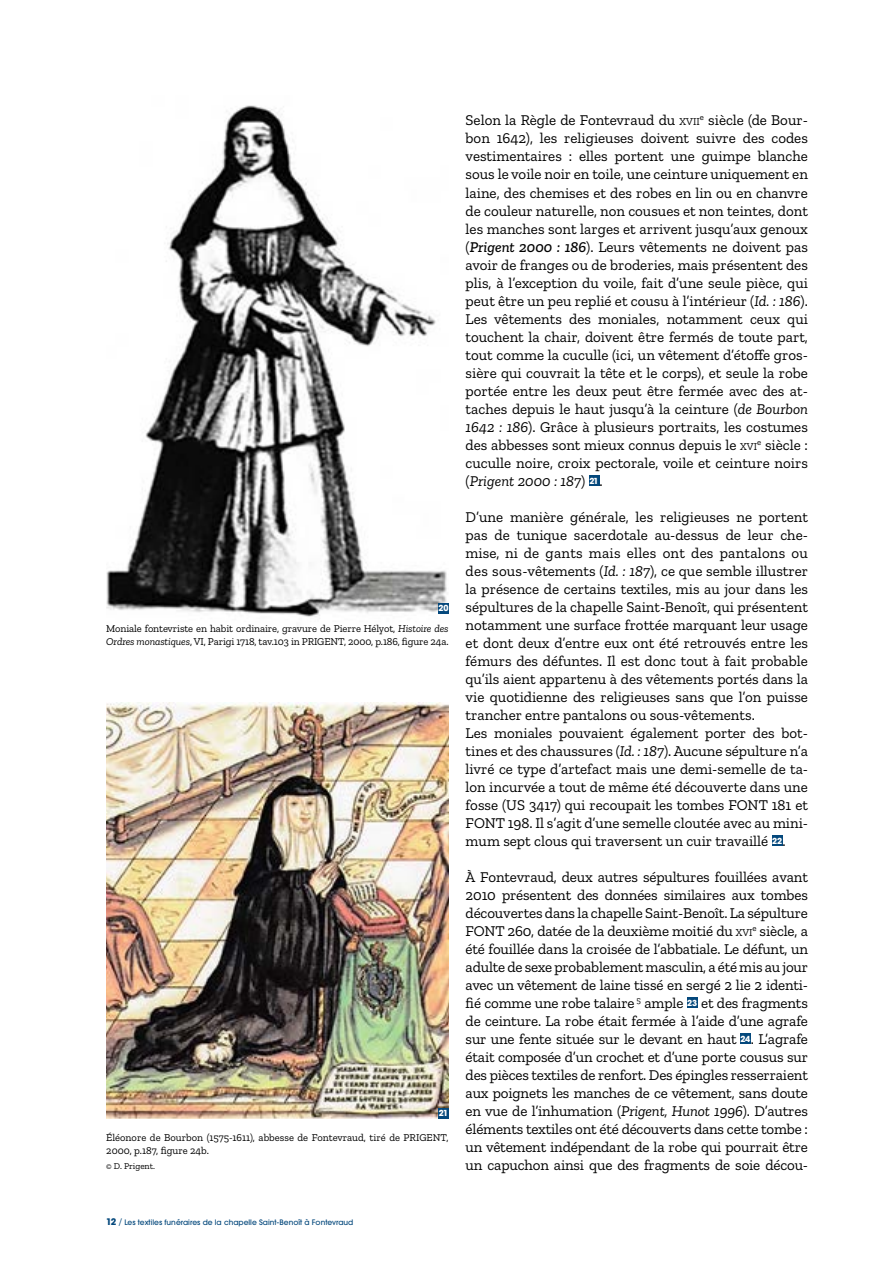
<style>
.page{position:relative;width:893px;height:1263px;background:#fff}
.page>*{position:absolute;margin:0;border:0;box-sizing:border-box;transform-origin:0 0}
.t1{font:15px/18px "Zilla Slab";color:#000;text-align:justify}
.t2{font:10.5px/12.6px "Zilla Slab";letter-spacing:-.01em;color:#000}
.t3{font:9px "Zilla Slab";color:#000}
.t4{font:700 8.25px "Avant Garde Gothic ITC";color:#fff}
.t5{font:500 7.5px "Avant Garde Gothic ITC";color:#04487c}
.s1{font-style:italic}
.s2{font-size:10.5px}
.s3{font-weight:500;font-style:italic}
.s4{font-family:"Avant Garde Gothic ITC";font-weight:700;font-size:8.25px;color:#fff}
.s5{font-weight:700;font-size:9px}
.s6{font-weight:400;font-size:9px}
</style>
<div class="page">
<div style="left:589px;top:475px;width:10px;height:10px;background:#04487c"></div>
<div style="left:772px;top:835px;width:10px;height:10px;background:#04487c"></div>
<div style="left:687px;top:997px;width:10px;height:10px;background:#04487c"></div>
<div style="left:740px;top:1033px;width:10px;height:10px;background:#04487c"></div>
<img style="left:106px;top:105px;width:343px;height:512px">
<img style="left:106px;top:703px;width:343px;height:415px">
<div style="left:438px;top:603px;width:11px;height:10px;background:#04487c"></div>
<div style="left:438px;top:1108px;width:11px;height:10px;background:#04487c"></div>
<p class="t4" style="left:438px;top:603px;width:11px">20</p>
<p class="t2" style="left:106px;top:623px;width:344px">Moniale fontevriste en habit ordinaire, gravure de Pierre Hélyot, <span class="s1">Histoire des<br>Ordres monastiques</span>, VI, Parigi 1718, tav.103 in PRIGENT, 2000, p.186, figure 24a.</p>
<p class="t4" style="left:439px;top:1108px;width:11px">21</p>
<p class="t2" style="left:106px;top:1131px;width:344px">Éléonore de Bourbon (1575-1611), abbesse de Fontevraud, tiré de PRIGENT,<br>2000, p.187, figure 24b.</p>
<p class="t3" style="left:106px;top:1161px;width:50px">© D. Prigent.</p>
<p class="t1" style="left:466px;top:112px;width:344px">Selon la Règle de Fontevraud du <span class="s2">XVII</span><sup>e</sup> siècle (de Bour&shy;bon 1642), les religieuses doivent suivre des codes vestimentaires : elles portent une guimpe blanche sous le voile noir en toile, une ceinture uniquement en laine, des chemises et des robes en lin ou en chanvre de couleur naturelle, non cousues et non teintes, dont les manches sont larges et arrivent jusqu’aux genoux (<span class="s3">Prigent 2000 : 186</span>). Leurs vêtements ne doivent pas avoir de franges ou de broderies, mais présentent des plis, à l’exception du voile, fait d’une seule pièce, qui peut être un peu replié et cousu à l’intérieur (<span class="s1">Id. : 186</span>).<br>Les vêtements des moniales, notamment ceux qui touchent la chair, doivent être fermés de toute part, tout comme la cuculle (ici, un vêtement d’étoffe gros&shy;sière qui couvrait la tête et le corps), et seule la robe portée entre les deux peut être fermée avec des at&shy;taches depuis le haut jusqu’à la ceinture (<span class="s1">de Bourbon 1642 : 186</span>). Grâce à plusieurs portraits, les costumes des abbesses sont mieux connus depuis le <span class="s2">XVI</span><sup>e</sup> siècle : cuculle noire, croix pectorale, voile et ceinture noirs (<span class="s1">Prigent 2000 : 187</span>) <span class="s4">21</span>.</p>
<p class="t1" style="left:466px;top:508px;width:344px;text-align:left">D’une manière générale, les religieuses ne portent pas de tunique sacerdotale au-dessus de leur che&shy;mise, ni de gants mais elles ont des pantalons ou des sous-vêtements (<span class="s1">Id. : 187</span>), ce que semble illustrer la présence de certains textiles, mis au jour dans les sépultures de la chapelle Saint-Benoît, qui présentent notamment une surface frottée marquant leur usage et dont deux d’entre eux ont été retrouvés entre les fémurs des défuntes. Il est donc tout à fait probable qu’ils aient appartenu à des vêtements portés dans la vie quotidienne des religieuses sans que l’on puisse trancher entre pantalons ou sous-vêtements.<br>Les moniales pouvaient également porter des bot&shy;tines et des chaussures (<span class="s1">Id. : 187</span>). Aucune sépulture n’a livré ce type d’artefact mais une demi-semelle de ta&shy;lon incurvée a tout de même été découverte dans une fosse (US 3417) qui recoupait les tombes FONT 181 et FONT 198. Il s’agit d’une semelle cloutée avec au mini&shy;mum sept clous qui traversent un cuir travaillé <span class="s4">22</span>.</p>
<p class="t1" style="left:466px;top:868px;width:344px">À Fontevraud, deux autres sépultures fouillées avant 2010 présentent des données similaires aux tombes découvertes dans la chapelle Saint-Benoît. La sépulture FONT 260, datée de la deuxième moitié du <span class="s2">XVI</span><sup>e</sup> siècle, a été fouillée dans la croisée de l’abbatiale. Le défunt, un adulte de sexe probablement masculin, a été mis au jour avec un vêtement de laine tissé en sergé 2 lie 2 identi&shy;fié comme une robe talaire <sup>5</sup> ample <span class="s4">23</span> et des fragments de ceinture. La robe était fermée à l’aide d’une agrafe sur une fente située sur le devant en haut <span class="s4">24</span>. L’agrafe était composée d’un crochet et d’une porte cousus sur des pièces textiles de renfort. Des épingles resserraient aux poignets les manches de ce vêtement, sans doute en vue de l’inhumation (<span class="s1">Prigent, Hunot 1996</span>). D’autres éléments textiles ont été découverts dans cette tombe : un vêtement indépendant de la robe qui pourrait être un capuchon ainsi que des fragments de soie décou-</p>
<p class="t5" style="left:106px;top:1218px;width:249px"><span class="s5">12</span> <span class="s6">/</span> Les textiles funéraires de la chapelle Saint-Benoît à Fontevraud</p>
</div>
